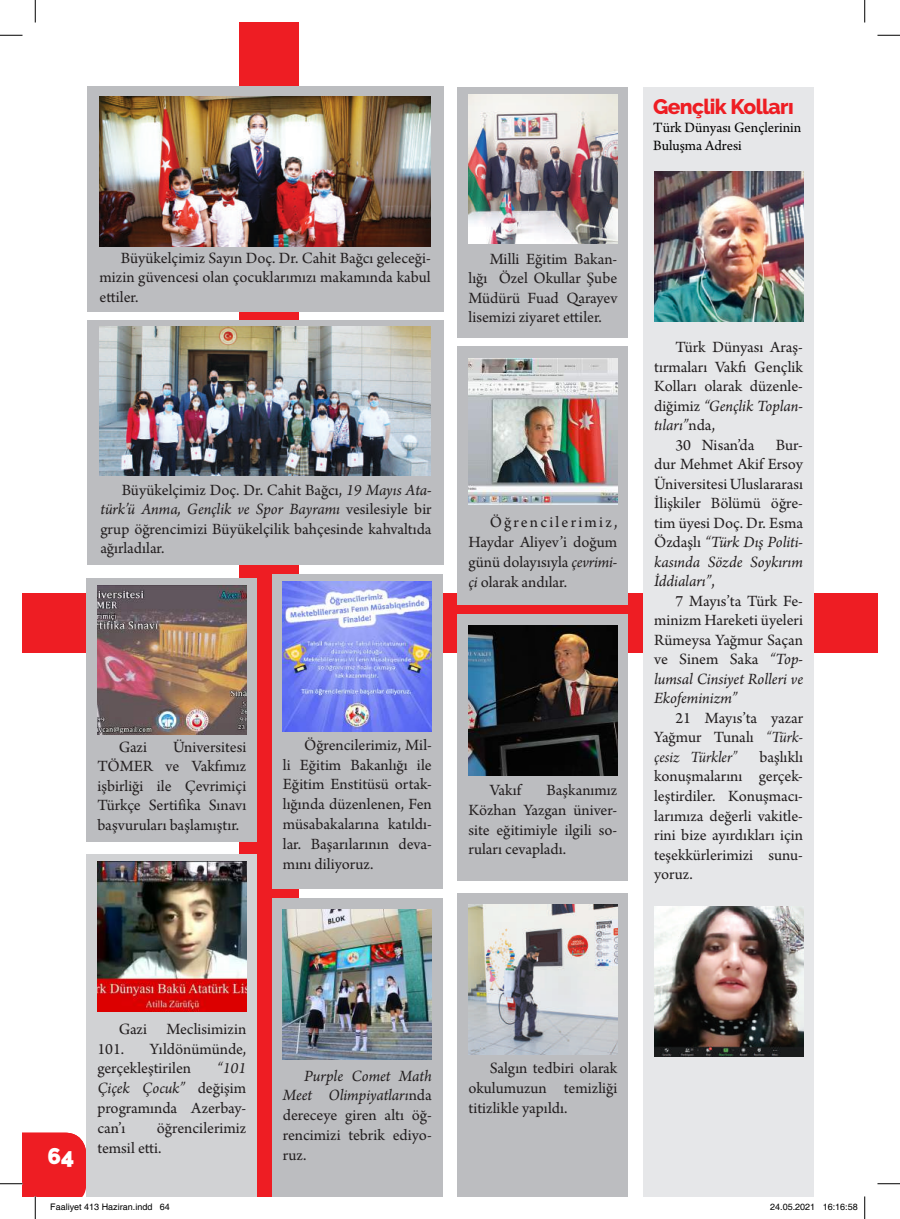
<style>
.page{position:relative;width:900px;height:1219px;background:#fff}
.page>*{position:absolute;margin:0;border:0;box-sizing:border-box;transform-origin:0 0}
.t1{font:900 22.5px "Raleway";color:#fff}
.t2{font:800 21px "Raleway";letter-spacing:-.03em;color:#ee1d23}
.t3{font:16.5px/19.5px "Arno Pro";color:#231f20;text-align:justify}
.t4{font:italic 16.5px "Arno Pro";letter-spacing:-.005em;color:#231f20}
.t5{font:16.5px "Arno Pro Italic Subhead";color:#231f20}
.t6{font:15px/18px "Arno Pro";color:#000}
.t7{font:9px "Helvetica";color:#000}
.s1{font-style:italic}
.s2{font-style:normal}
.s3{font-family:"Arno Pro Italic Subhead"}
</style>
<div class="page">
<div style="left:22px;top:593px;width:855px;height:60px;background:#ee1d23"></div>
<div style="left:239px;top:22px;width:60px;height:1174px;background:#ee1d23"></div>
<div style="left:458px;top:87px;width:170px;height:251px;background:#bcbdc0"></div>
<div style="left:87px;top:578px;width:170px;height:263px;background:#bcbdc0"></div>
<div style="left:643px;top:87px;width:170px;height:1109px;background:#e6e7e9"></div>
<div style="left:87px;top:854px;width:170px;height:342px;background:#d1d2d4"></div>
<div style="left:272px;top:574px;width:170px;height:314px;background:#bcbdc0"></div>
<div style="left:272px;top:898px;width:170px;height:298px;background:#bcbdc0"></div>
<div style="left:458px;top:346px;width:170px;height:258px;background:#bcbdc0"></div>
<div style="left:458px;top:893px;width:170px;height:303px;background:#bcbdc0"></div>
<div style="left:458px;top:614px;width:170px;height:266px;background:#bcbdc0"></div>
<div style="left:87px;top:86px;width:356px;height:226px;background:#bcbdc0"></div>
<div style="left:87px;top:320px;width:356px;height:245px;background:#bcbdc0"></div>
<img style="left:468px;top:94px;width:149px;height:150px">
<img style="left:97px;top:585px;width:149px;height:150px">
<img style="left:654px;top:172px;width:149px;height:149px">
<img style="left:654px;top:907px;width:149px;height:149px">
<img style="left:97px;top:861px;width:149px;height:150px">
<img style="left:283px;top:582px;width:149px;height:149px">
<img style="left:283px;top:909px;width:149px;height:150px">
<img style="left:468px;top:358px;width:149px;height:147px">
<img style="left:468px;top:904px;width:149px;height:150px">
<img style="left:468px;top:626px;width:149px;height:149px">
<img style="left:99px;top:96px;width:331px;height:150px">
<img style="left:99px;top:326px;width:332px;height:149px">
<svg style="left:0;top:35px;width:22px;height:1px"></svg>
<svg style="left:877px;top:35px;width:23px;height:1px"></svg>
<svg style="left:877px;top:1183px;width:23px;height:1px"></svg>
<svg style="left:35px;top:0;width:1px;height:23px"></svg>
<svg style="left:864px;top:0;width:1px;height:23px"></svg>
<svg style="left:864px;top:1196px;width:1px;height:23px"></svg>
<svg style="left:0;top:1132px;width:152px;height:87px"></svg>
<p class="t2" style="left:653px;top:95px;width:142px">Gençlik Kolları</p>
<p class="t6" style="left:653px;top:119px;width:150px">Türk Dünyası Gençlerinin<br>Buluşma Adresi</p>
<p class="t3" style="left:99px;top:249px;width:333px;text-indent:21px">Büyükelçimiz Sayın Doç. Dr. Cahit Bağcı geleceği&shy;mizin güvencesi olan çocuklarımızı makamında kabul ettiler.</p>
<p class="t3" style="left:100px;top:481px;width:333px;text-indent:21px">Büyükelçimiz Doç. Dr. Cahit Bağcı, <span class="s1">19 Mayıs Ata&shy;türk’ü Anma, Gençlik ve Spor Bayramı</span> vesilesiyle bir grup öğrencimizi Büyükelçilik bahçesinde kahvaltıda ağırladılar.</p>
<p class="t3" style="left:97px;top:738px;width:150px;text-indent:76px">Üniversitesi TÖMER ve Vakfımız işbirliği ile Çevrimiçi Türkçe Sertifika Sınavı başvuruları başlamıştır.</p>
<p class="t3" style="left:119px;top:738px;width:30px">Gazi</p>
<p class="t3" style="left:283px;top:736px;width:150px;text-indent:21px">Öğrencilerimiz, Mil&shy;li Eğitim Bakanlığı ile Eğitim Enstitüsü ortak&shy;lığında düzenlenen, Fen müsabakalarına katıldı&shy;lar. Başarılarının deva&shy;mını diliyoruz.</p>
<p class="t3" style="left:468px;top:250px;width:150px;text-indent:21px">Milli Eğitim Bakan&shy;lığı Özel Okullar Şube Müdürü Fuad Qarayev lisemizi ziyaret ettiler.</p>
<p class="t3" style="left:468px;top:513px;width:150px;text-indent:21px">Öğrencilerimiz, Haydar Aliyev’i doğum günü dolayısıyla <span class="s1">çevrimi&shy;çi</span> olarak andılar.</p>
<p class="t3" style="left:468px;top:781px;width:150px;text-indent:78px">Başkanımız Közhan Yazgan üniver&shy;site eğitimiyle ilgili so&shy;ruları cevapladı.</p>
<p class="t3" style="left:490px;top:781px;width:33px">Vakıf</p>
<p class="t3" style="left:675px;top:338px;width:129px">Türk Dünyası Araş-</p>
<p class="t3" style="left:654px;top:358px;width:150px">tırmaları Vakfı Gençlik</p>
<p class="t3" style="left:654px;top:377px;width:150px">Kolları olarak düzenle-</p>
<p class="t4" style="left:654px;top:396px;width:150px"><span class="s2">diğimiz</span> “Gençlik Toplan-</p>
<p class="t4" style="left:654px;top:416px;width:63px">tıları”<span class="s2">nda,</span></p>
<p class="t3" style="left:675px;top:436px;width:80px">30 Nisan’da</p>
<p class="t3" style="left:654px;top:436px;width:150px;text-indent:122px">Bur&shy;dur Mehmet Akif Ersoy Üniversitesi Uluslararası İlişkiler Bölümü öğre&shy;tim üyesi Doç. Dr. Esma Özdaşlı <span class="s1">“Türk Dış Politi&shy;kasında Sözde Soykırım İddiaları”</span>,</p>
<p class="t3" style="left:654px;top:592px;width:150px;text-indent:21px">7 Mayıs’ta Türk Fe&shy;minizm Hareketi üyeleri Rümeysa Yağmur Saçan ve Sinem Saka <span class="s1">“Top&shy;lumsal Cinsiyet Rolleri ve Ekofeminizm”</span></p>
<p class="t3" style="left:654px;top:709px;width:150px;text-align:right">21 Mayıs’ta yazar<br>Yağmur Tunalı <span class="s3">“Türk-</span></p>
<p class="t5" style="left:654px;top:747px;width:85px">çesiz Türkler”</p>
<p class="t3" style="left:654px;top:748px;width:150px;text-indent:105px">başlıklı konuşmalarını gerçek&shy;leştirdiler. Konuşmacı&shy;larımıza değerli vakitle&shy;rini bize ayırdıkları için teşekkürlerimizi sunu&shy;yoruz.</p>
<h1 class="t1" style="left:47px;top:1143px;width:28px">64</h1>
<p class="t3" style="left:97px;top:1019px;width:150px;text-indent:21px">Gazi Meclisimizin<br>101.</p>
<p class="t3" style="left:97px;top:1039px;width:150px;text-indent:52px">Yıldönümünde, gerçekleştirilen</p>
<p class="t3" style="left:97px;top:1059px;width:150px;text-indent:120px"><span class="s1">“101<br>Çiçek Çocuk”</span> değişim programında Azerbay&shy;can’ı</p>
<p class="t3" style="left:97px;top:1118px;width:150px;text-indent:59px">öğrencilerimiz temsil etti.</p>
<p class="t3" style="left:283px;top:1066px;width:150px;text-indent:21px"><span class="s1">Purple Comet Math Meet Olimpiyatları</span>nda dereceye giren altı öğ&shy;rencimizi tebrik ediyo&shy;ruz.</p>
<p class="t3" style="left:468px;top:1059px;width:150px;text-indent:21px">Salgın tedbiri olarak okulumuzun temizliği titizlikle yapıldı.</p>
<p class="t7" style="left:50px;top:1201px;width:121px">Faaliyet 413 Haziran.indd 64</p>
<p class="t7" style="left:770px;top:1201px;width:89px">24.05.2021 16:16:58</p>
</div>
